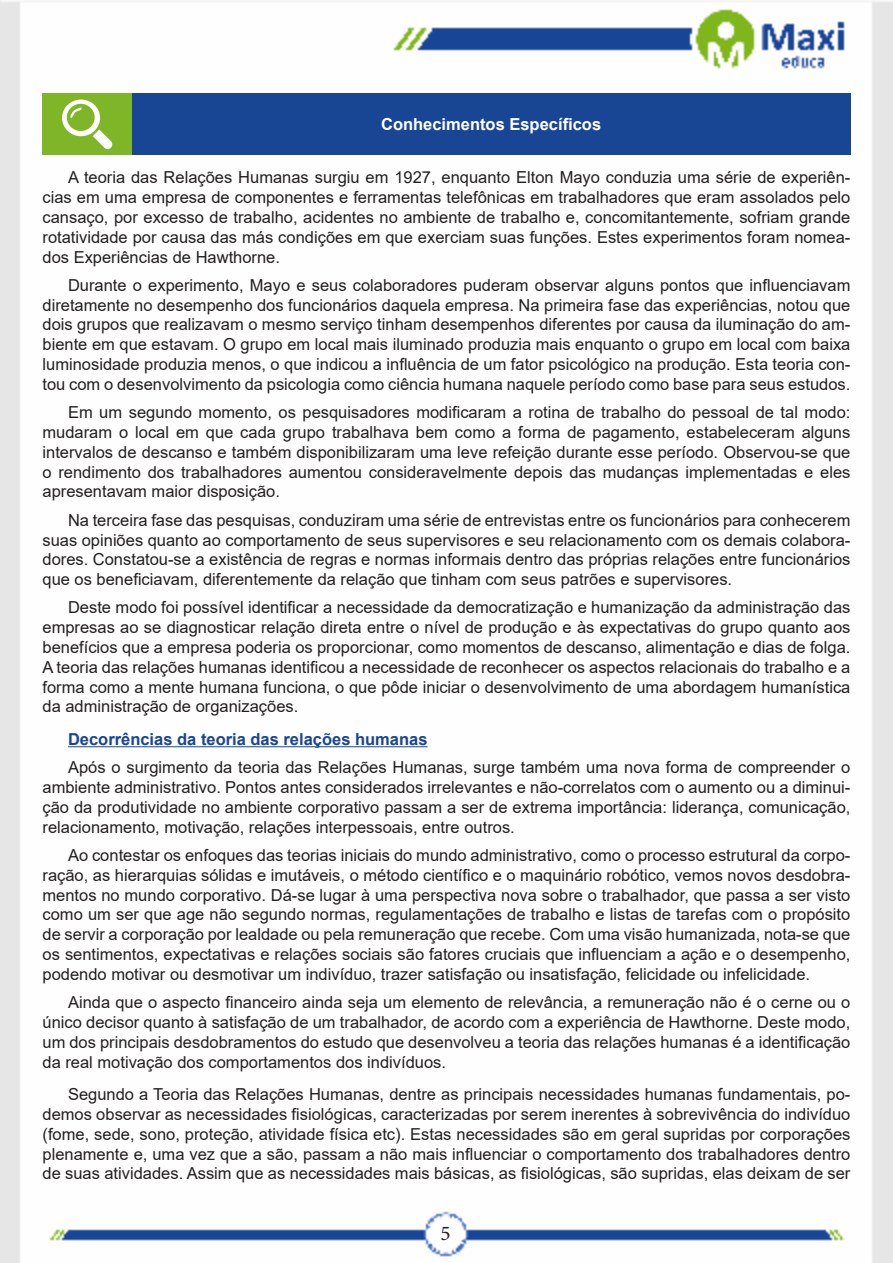
<style>
.page{position:relative;width:893px;height:1263px;background:#fff}
.page>*{position:absolute;margin:0;border:0;box-sizing:border-box;transform-origin:0 0}
.t1{font:21px "Minion Pro";color:#231f20}
.t2{font:16.5px/19.8px "Arial";color:#231f20;text-align:justify}
.t3{font:700 16.5px "Arial";color:#184695}
.Titulo_de_Caixa{font:700 16.5px "Arial";color:#fff}
</style>
<div class="page">
<img style="left:0;top:0;width:893px;height:1263px">
<hr style="left:68px;top:746px;width:360px;height:1px;background:#184695">
<div style="left:43px;top:94px;width:89px;height:61px;background:#7fb628"></div>
<div style="left:132px;top:94px;width:718px;height:61px;background:#184695"></div>
<svg style="left:62px;top:100px;width:51px;height:49px"></svg>
<p class="Titulo_de_Caixa" style="left:381px;top:113px;width:222px">Conhecimentos Específicos</p>
<p class="t2" style="left:43px;top:168px;width:809px;text-indent:26px">A teoria das Relações Humanas surgiu em 1927, enquanto Elton Mayo conduzia uma série de experiên&shy;cias em uma empresa de componentes e ferramentas telefônicas em trabalhadores que eram assolados pelo cansaço, por excesso de trabalho, acidentes no ambiente de trabalho e, concomitantemente, sofriam grande rotatividade por causa das más condições em que exerciam suas funções. Estes experimentos foram nomea&shy;dos Experiências de Hawthorne.</p>
<p class="t2" style="left:43px;top:275px;width:809px;text-indent:26px">Durante o experimento, Mayo e seus colaboradores puderam observar alguns pontos que influenciavam diretamente no desempenho dos funcionários daquela empresa. Na primeira fase das experiências, notou que dois grupos que realizavam o mesmo serviço tinham desempenhos diferentes por causa da iluminação do am&shy;biente em que estavam. O grupo em local mais iluminado produzia mais enquanto o grupo em local com baixa luminosidade produzia menos, o que indicou a influência de um fator psicológico na produção. Esta teoria con&shy;tou com o desenvolvimento da psicologia como ciência humana naquele período como base para seus estudos.</p>
<p class="t2" style="left:43px;top:402px;width:809px;text-indent:26px">Em um segundo momento, os pesquisadores modificaram a rotina de trabalho do pessoal de tal modo: mudaram o local em que cada grupo trabalhava bem como a forma de pagamento, estabeleceram alguns intervalos de descanso e também disponibilizaram uma leve refeição durante esse período. Observou-se que o rendimento dos trabalhadores aumentou consideravelmente depois das mudanças implementadas e eles apresentavam maior disposição.</p>
<p class="t2" style="left:43px;top:510px;width:809px;text-indent:26px">Na terceira fase das pesquisas, conduziram uma série de entrevistas entre os funcionários para conhecerem suas opiniões quanto ao comportamento de seus supervisores e seu relacionamento com os demais colabora&shy;dores. Constatou-se a existência de regras e normas informais dentro das próprias relações entre funcionários que os beneficiavam, diferentemente da relação que tinham com seus patrões e supervisores.</p>
<p class="t2" style="left:43px;top:598px;width:809px;text-indent:26px">Deste modo foi possível identificar a necessidade da democratização e humanização da administração das empresas ao se diagnosticar relação direta entre o nível de produção e às expectativas do grupo quanto aos benefícios que a empresa poderia os proporcionar, como momentos de descanso, alimentação e dias de folga.<br>A teoria das relações humanas identificou a necessidade de reconhecer os aspectos relacionais do trabalho e a forma como a mente humana funciona, o que pôde iniciar o desenvolvimento de uma abordagem humanística da administração de organizações.</p>
<p class="t3" style="left:68px;top:727px;width:361px">Decorrências da teoria das relações humanas</p>
<p class="t2" style="left:43px;top:757px;width:809px;text-indent:26px">Após o surgimento da teoria das Relações Humanas, surge também uma nova forma de compreender o ambiente administrativo. Pontos antes considerados irrelevantes e não-correlatos com o aumento ou a diminui&shy;ção da produtividade no ambiente corporativo passam a ser de extrema importância: liderança, comunicação, relacionamento, motivação, relações interpessoais, entre outros.</p>
<p class="t2" style="left:43px;top:845px;width:809px;text-indent:26px">Ao contestar os enfoques das teorias iniciais do mundo administrativo, como o processo estrutural da corpo&shy;ração, as hierarquias sólidas e imutáveis, o método científico e o maquinário robótico, vemos novos desdobra&shy;mentos no mundo corporativo. Dá-se lugar à uma perspectiva nova sobre o trabalhador, que passa a ser visto como um ser que age não segundo normas, regulamentações de trabalho e listas de tarefas com o propósito de servir a corporação por lealdade ou pela remuneração que recebe. Com uma visão humanizada, nota-se que os sentimentos, expectativas e relações sociais são fatores cruciais que influenciam a ação e o desempenho, podendo motivar ou desmotivar um indivíduo, trazer satisfação ou insatisfação, felicidade ou infelicidade.</p>
<p class="t2" style="left:43px;top:992px;width:809px;text-indent:26px">Ainda que o aspecto financeiro ainda seja um elemento de relevância, a remuneração não é o cerne ou o único decisor quanto à satisfação de um trabalhador, de acordo com a experiência de Hawthorne. Deste modo, um dos principais desdobramentos do estudo que desenvolveu a teoria das relações humanas é a identificação da real motivação dos comportamentos dos indivíduos.</p>
<p class="t2" style="left:43px;top:1084px;width:809px;text-indent:26px">Segundo a Teoria das Relações Humanas, dentre as principais necessidades humanas fundamentais, po&shy;demos observar as necessidades fisiológicas, caracterizadas por serem inerentes à sobrevivência do indivíduo (fome, sede, sono, proteção, atividade física etc). Estas necessidades são em geral supridas por corporações plenamente e, uma vez que a são, passam a não mais influenciar o comportamento dos trabalhadores dentro de suas atividades. Assim que as necessidades mais básicas, as fisiológicas, são supridas, elas deixam de ser</p>
<p class="t1" style="left:440px;top:1219px;width:12px">5</p>
</div>
